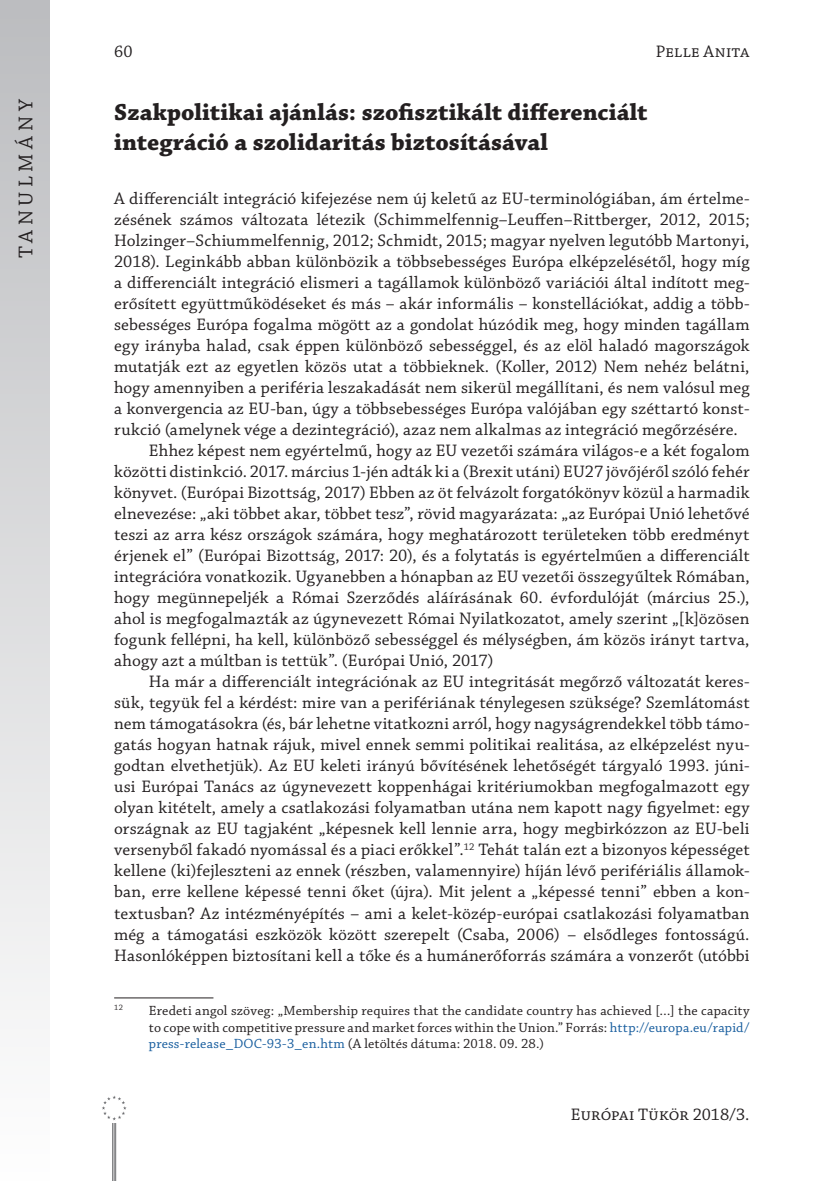
<style>
.page{position:relative;width:834px;height:1181px;background:#fff}
.page>*{position:absolute;margin:0;border:0;box-sizing:border-box;transform-origin:0 0}
._1_1__Head{font:700 24.5px/29.4px "Chaparral Pro";letter-spacing:.005em;color:#231f20}
.t1{font:21px "Chaparral Pro";letter-spacing:.21em;color:#231f20}
._1__Body{font:17.5px/21px "Chaparral Pro";letter-spacing:.005em;color:#231f20;text-align:justify}
._2__Body_1st_paragra{font:17.5px/21px "Chaparral Pro";letter-spacing:.005em;color:#231f20;text-align:justify}
.Footnote_text{font:14px/16.8px "Chaparral Pro";letter-spacing:.015em;color:#231f20;text-align:justify}
.Footnote_text-2{font:8.22px "Chaparral Pro";color:#231f20}
.s1{color:#175d9e}
</style>
<div class="page">
<div style="left:0;top:0;width:50px;height:1181px;background:linear-gradient(to bottom,#bbbcbf,#fefefe)"></div>
<hr style="left:112px;top:1107px;width:1px;height:74px;background:#6c6d70">
<hr style="left:114px;top:1107px;width:1px;height:74px;background:#6c6d70">
<hr style="left:115px;top:1107px;width:1px;height:74px;background:#6c6d70">
<div style="left:99px;top:1093px;width:30px;height:29px;background:#fff"></div>
<svg style="left:102px;top:1095px;width:24px;height:25px"></svg>
<hr style="left:114px;top:997px;width:99px;height:1px;background:#231f20">
<p class="_1__Body" style="left:114px;top:42px;width:20px">60</p>
<p class="_1__Body" style="left:655px;top:42px;width:95px">Pelle Anita</p>
<p class="t1" style="left:14px;top:258px;width:161px;rotate:-90deg">TANULMÁNY</p>
<p class="_1_1__Head" style="left:114px;top:99px;width:535px">Szakpolitikai ajánlás: szofisztikált differenciált integráció a szolidaritás biztosításával</p>
<p class="_2__Body_1st_paragra" style="left:114px;top:189px;width:637px">A differenciált integráció kifejezése nem új keletű az EU-terminológiában, ám értelme&shy;zésének számos változata létezik (Schimmelfennig–Leuffen–Rittberger, 2012, 2015; Holzinger–Schiummelfennig, 2012; Schmidt, 2015; magyar nyelven legutóbb Martonyi, 2018). Leginkább abban különbözik a többsebességes Európa elképzelésétől, hogy míg a differenciált integráció elismeri a tagállamok különböző variációi által indított meg&shy;erősített együttműködéseket és más – akár informális – konstellációkat, addig a több&shy;sebességes Európa fogalma mögött az a gondolat húzódik meg, hogy minden tagállam egy irányba halad, csak éppen különböző sebességgel, és az elöl haladó magországok mutatják ezt az egyetlen közös utat a többieknek. (Koller, 2012) Nem nehéz belátni, hogy amennyiben a periféria leszakadását nem sikerül megállítani, és nem valósul meg a konvergencia az EU-ban, úgy a többsebességes Európa valójában egy széttartó konst&shy;rukció (amelynek vége a dezintegráció), azaz nem alkalmas az integráció megőrzésére.</p>
<p class="_1__Body" style="left:114px;top:441px;width:636px;text-indent:35px">Ehhez képest nem egyértelmű, hogy az EU vezetői számára világos-e a két fogalom közötti distinkció. 2017. március 1-jén adták ki a (Brexit utáni) EU27 jövőjéről szóló fehér könyvet. (Európai Bizottság, 2017) Ebben az öt felvázolt forgatókönyv közül a harmadik elnevezése: „aki többet akar, többet tesz”, rövid magyarázata: „az Európai Unió lehetővé teszi az arra kész országok számára, hogy meghatározott területeken több eredményt érjenek el” (Európai Bizottság, 2017: 20), és a folytatás is egyértelműen a differenciált integrációra vonatkozik. Ugyanebben a hónapban az EU vezetői összegyűltek Rómában, hogy megünnepeljék a Római Szerződés aláírásának 60. évfordulóját (március 25.), ahol is megfogalmazták az úgynevezett Római Nyilatkozatot, amely szerint „[k]özösen fogunk fellépni, ha kell, különböző sebességgel és mélységben, ám közös irányt tartva, ahogy azt a múltban is tettük”. (Európai Unió, 2017)</p>
<p class="_1__Body" style="left:114px;top:672px;width:637px;text-indent:35px">Ha már a differenciált integrációnak az EU integritását megőrző változatát keres&shy;sük, tegyük fel a kérdést: mire van a perifériának ténylegesen szüksége? Szemlátomást nem támogatásokra (és, bár lehetne vitatkozni arról, hogy nagyságrendekkel több támo&shy;gatás hogyan hatnak rájuk, mivel ennek semmi politikai realitása, az elképzelést nyu&shy;godtan elvethetjük). Az EU keleti irányú bővítésének lehetőségét tárgyaló 1993. júni&shy;usi Európai Tanács az úgynevezett koppenhágai kritériumokban megfogalmazott egy olyan kitételt, amely a csatlakozási folyamatban utána nem kapott nagy figyelmet: egy országnak az EU tagjaként „képesnek kell lennie arra, hogy megbirkózzon az EU-beli versenyből fakadó nyomással és a piaci erőkkel”.<sup>12</sup> Tehát talán ezt a bizonyos képességet kellene (ki)fejleszteni az ennek (részben, valamennyire) híján lévő perifériális államok&shy;ban, erre kellene képessé tenni őket (újra). Mit jelent a „képessé tenni” ebben a kon&shy;textusban? Az intézményépítés – ami a kelet-közép-európai csatlakozási folyamatban még a támogatási eszközök között szerepelt (Csaba, 2006) – elsődleges fontosságú.<br>Hasonlóképpen biztosítani kell a tőke és a humánerőforrás számára a vonzerőt (utóbbi</p>
<p class="Footnote_text-2" style="left:114px;top:1003px;width:10px">12</p>
<p class="Footnote_text" style="left:149px;top:1002px;width:602px">Eredeti angol szöveg: „Membership requires that the candidate country has achieved […] the capacity to cope with competitive pressure and market forces within the Union.” Forrás: <span class="s1">http://europa.eu/rapid/ press-release_DOC-93-3_en.htm</span> (A letöltés dátuma: 2018. 09. 28.)</p>
<p class="_1__Body" style="left:571px;top:1105px;width:180px">Európai Tükör 2018/3.</p>
</div>
